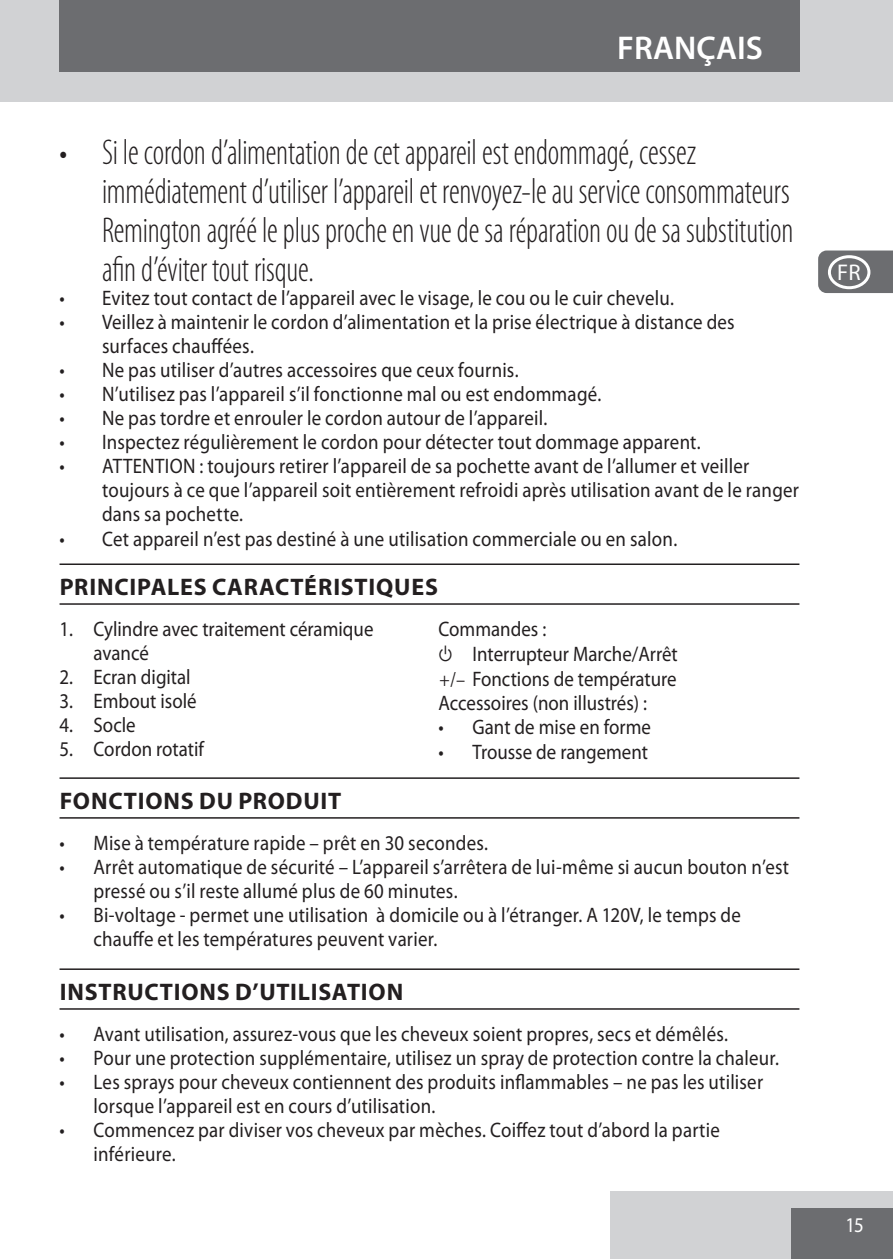
<style>
.page{position:relative;width:893px;height:1259px;background:#fff}
.page>*{position:absolute;margin:0;border:0;box-sizing:border-box;transform-origin:0 0}
.t1{font:300 condensed 36px/39px "Myriad Pro";letter-spacing:-.005em;color:#231f20;scale:.9 1}
.t2{font:600 33px "Myriad Pro";color:#fff}
.heading{font:700 24px "Myriad Pro";letter-spacing:.035em;color:#231f20}
.t3{font:22.8px "Myriad Pro";color:#fff}
.Parts{font:21px/24px "Myriad Pro";letter-spacing:.01em;color:#231f20;scale:.9 1}
.t4{font:21px "Myriad Pro";color:#fff;scale:.9 1}
.s1{font-family:"Myriad Dribsn Drabs"}
.s2{font-family:"Minion Pro"}
</style>
<div class="page">
<div style="left:611px;top:1191px;width:282px;height:68px;background:#d1d2d4"></div>
<div style="left:791px;top:1208px;width:102px;height:51px;background:#6c6d70"></div>
<div style="left:0;top:0;width:893px;height:102px;background:#d1d2d4"></div>
<div style="left:59px;top:0;width:740px;height:72px;background:#6c6d70"></div>
<hr style="left:60px;top:563px;width:739px;height:2px;background:#231f20">
<hr style="left:60px;top:603px;width:739px;height:2px;background:#231f20">
<hr style="left:60px;top:777px;width:739px;height:2px;background:#231f20">
<hr style="left:60px;top:817px;width:739px;height:1px;background:#231f20">
<hr style="left:60px;top:968px;width:739px;height:2px;background:#231f20">
<hr style="left:60px;top:1008px;width:739px;height:1px;background:#231f20">
<svg style="left:818px;top:250px;width:75px;height:43px;background:#757679"></svg>
<div style="left:828px;top:128px;width:42px;height:34px;border:3px solid #fff;border-radius:50%"></div>
<div style="left:828px;top:170px;width:42px;height:34px;border:3px solid #fff;border-radius:50%"></div>
<div style="left:828px;top:213px;width:42px;height:34px;border:3px solid #fff;border-radius:50%"></div>
<div style="left:828px;top:255px;width:42px;height:34px;border:3px solid #fff;border-radius:50%"></div>
<div style="left:828px;top:298px;width:42px;height:34px;border:3px solid #fff;border-radius:50%"></div>
<div style="left:828px;top:340px;width:42px;height:34px;border:3px solid #fff;border-radius:50%"></div>
<div style="left:828px;top:383px;width:42px;height:34px;border:3px solid #fff;border-radius:50%"></div>
<div style="left:828px;top:425px;width:42px;height:34px;border:3px solid #fff;border-radius:50%"></div>
<div style="left:828px;top:468px;width:42px;height:34px;border:3px solid #fff;border-radius:50%"></div>
<div style="left:828px;top:510px;width:42px;height:34px;border:3px solid #fff;border-radius:50%"></div>
<div style="left:828px;top:553px;width:42px;height:34px;border:3px solid #fff;border-radius:50%"></div>
<div style="left:828px;top:595px;width:42px;height:34px;border:3px solid #fff;border-radius:50%"></div>
<div style="left:828px;top:638px;width:42px;height:34px;border:3px solid #fff;border-radius:50%"></div>
<div style="left:828px;top:680px;width:42px;height:34px;border:3px solid #fff;border-radius:50%"></div>
<div style="left:828px;top:723px;width:42px;height:34px;border:3px solid #fff;border-radius:50%"></div>
<div style="left:828px;top:765px;width:42px;height:34px;border:3px solid #fff;border-radius:50%"></div>
<div style="left:828px;top:808px;width:42px;height:34px;border:3px solid #fff;border-radius:50%"></div>
<div style="left:828px;top:850px;width:42px;height:34px;border:3px solid #fff;border-radius:50%"></div>
<div style="left:828px;top:893px;width:42px;height:34px;border:3px solid #fff;border-radius:50%"></div>
<div style="left:828px;top:935px;width:42px;height:34px;border:3px solid #fff;border-radius:50%"></div>
<div style="left:828px;top:978px;width:42px;height:34px;border:3px solid #fff;border-radius:50%"></div>
<div style="left:828px;top:1020px;width:42px;height:34px;border:3px solid #fff;border-radius:50%"></div>
<div style="left:828px;top:1063px;width:42px;height:34px;border:3px solid #fff;border-radius:50%"></div>
<div style="left:828px;top:1106px;width:42px;height:34px;border:3px solid #fff;border-radius:50%"></div>
<div style="left:828px;top:1148px;width:42px;height:34px;border:3px solid #fff;border-radius:50%"></div>
<p class="t2" style="left:617px;top:27px;width:147px">FRANÇAIS</p>
<p class="t1" style="left:102px;top:133px;width:770px;text-indent:-43px">• Si le cordon d’alimentation de cet appareil est endommagé, cessez immédiatement d’utiliser l’appareil et renvoyez-le au service consommateurs Remington agréé le plus proche en vue de sa réparation ou de sa substitution afin d’éviter tout risque.</p>
<p class="Parts" style="left:60px;top:285px;width:684px">• Evitez tout contact de l’appareil avec le visage, le cou ou le cuir chevelu.</p>
<p class="Parts" style="left:102px;top:309px;width:704px;text-indent:-43px">• Veillez à maintenir le cordon d’alimentation et la prise électrique à distance des surfaces chauffées.</p>
<p class="Parts" style="left:60px;top:357px;width:512px">• Ne pas utiliser d’autres accessoires que ceux fournis.</p>
<p class="Parts" style="left:60px;top:381px;width:604px">• N’utilisez pas l’appareil s’il fonctionne mal ou est endommagé.</p>
<p class="Parts" style="left:60px;top:405px;width:543px">• Ne pas tordre et enrouler le cordon autour de l’appareil.</p>
<p class="Parts" style="left:60px;top:429px;width:714px">• Inspectez régulièrement le cordon pour détecter tout dommage apparent.</p>
<p class="Parts" style="left:102px;top:453px;width:776px;text-indent:-43px">• ATTENTION : toujours retirer l’appareil de sa pochette avant de l’allumer et veiller toujours à ce que l’appareil soit entièrement refroidi après utilisation avant de le ranger dans sa pochette.</p>
<p class="Parts" style="left:60px;top:526px;width:688px">• Cet appareil n’est pas destiné à une utilisation commerciale ou en salon.</p>
<p class="heading" style="left:60px;top:571px;width:380px">PRINCIPALES CARACTÉRISTIQUES</p>
<p class="Parts" style="left:94px;top:616px;width:313px;text-indent:-34px">1. Cylindre avec traitement céramique avancé</p>
<p class="Parts" style="left:60px;top:664px;width:147px">2. Ecran digital</p>
<p class="Parts" style="left:60px;top:688px;width:154px">3. Embout isolé</p>
<p class="Parts" style="left:60px;top:712px;width:86px">4. Socle</p>
<p class="Parts" style="left:60px;top:736px;width:162px">5. Cordon rotatif</p>
<p class="Parts" style="left:438px;top:616px;width:121px">Commandes :</p>
<p class="Parts" style="left:438px;top:641px;width:267px"><span class="s1">C</span> Interrupteur Marche/Arrêt</p>
<p class="Parts" style="left:439px;top:667px;width:265px"><span class="s2">+/–</span> Fonctions de température</p>
<p class="Parts" style="left:438px;top:691px;width:233px">Accessoires (non illustrés) :</p>
<p class="Parts" style="left:438px;top:715px;width:238px">• Gant de mise en forme</p>
<p class="Parts" style="left:438px;top:739px;width:234px">• Trousse de rangement</p>
<p class="heading" style="left:60px;top:785px;width:283px">FONCTIONS DU PRODUIT</p>
<p class="Parts" style="left:60px;top:830px;width:478px">• Mise à température rapide – prêt en 30 secondes.</p>
<p class="Parts" style="left:94px;top:854px;width:774px;text-indent:-34px">• Arrêt automatique de sécurité – L’appareil s’arrêtera de lui-même si aucun bouton n’est pressé ou s’il reste allumé plus de 60 minutes.</p>
<p class="Parts" style="left:94px;top:902px;width:721px;text-indent:-34px">• Bi-voltage - permet une utilisation à domicile ou à l’étranger. A 120V, le temps de chauffe et les températures peuvent varier.</p>
<p class="heading" style="left:60px;top:976px;width:345px">INSTRUCTIONS D’UTILISATION</p>
<p class="Parts" style="left:60px;top:1021px;width:744px">• Avant utilisation, assurez-vous que les cheveux soient propres, secs et démêlés.</p>
<p class="Parts" style="left:60px;top:1045px;width:801px">• Pour une protection supplémentaire, utilisez un spray de protection contre la chaleur.</p>
<p class="Parts" style="left:94px;top:1069px;width:746px;text-indent:-34px">• Les sprays pour cheveux contiennent des produits inflammables – ne pas les utiliser lorsque l’appareil est en cours d’utilisation.</p>
<p class="Parts" style="left:94px;top:1117px;width:697px;text-indent:-34px">• Commencez par diviser vos cheveux par mèches. Coiffez tout d’abord la partie inférieure.</p>
<p class="t3" style="left:837px;top:258px;width:25px">FR</p>
<p class="t4" style="left:845px;top:1212px;width:22px">15</p>
</div>
